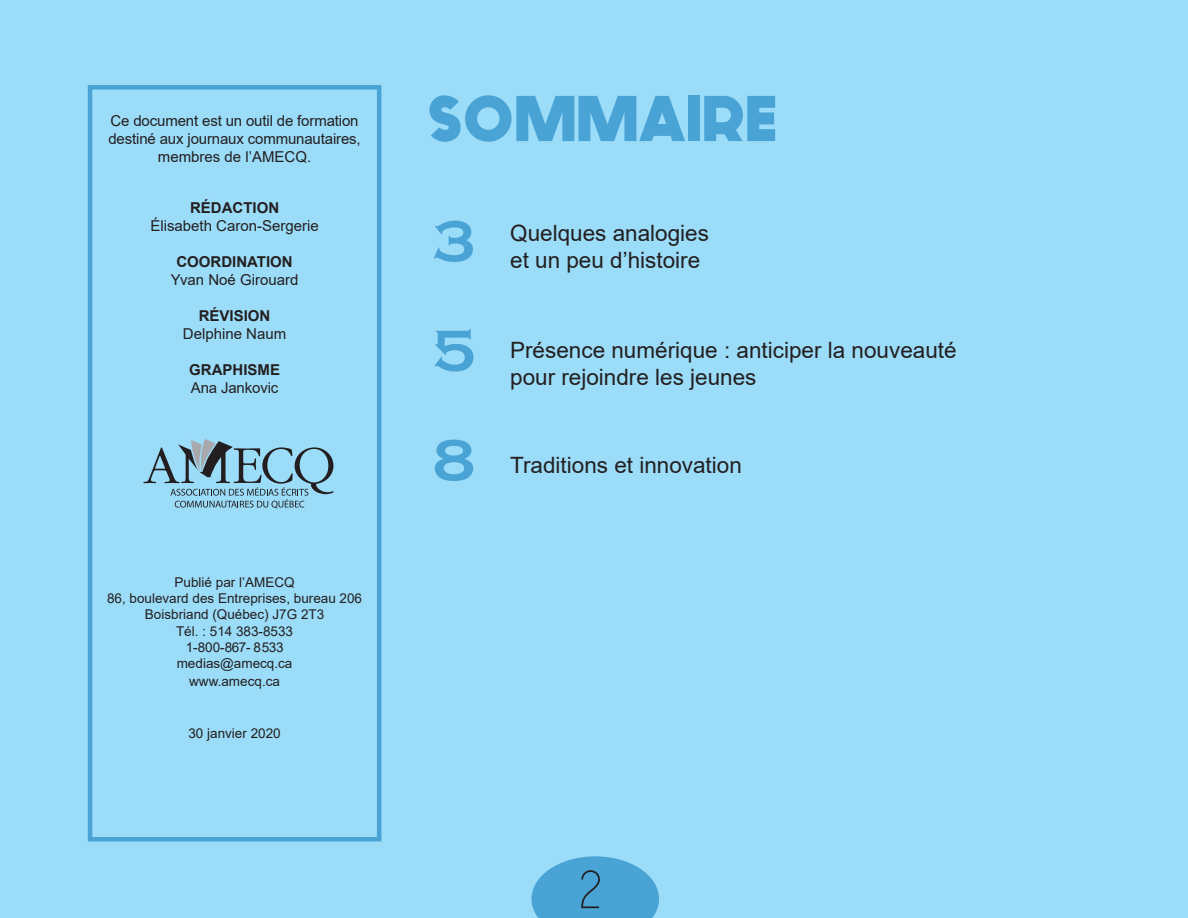
<style>
.page{position:relative;width:1188px;height:918px;background:#9bdcf8}
.page>*{position:absolute;margin:0;border:0;box-sizing:border-box;transform-origin:0 0}
.t1{font:700 64.5px "Generica";color:#4aa3d5}
.t2{font:700 60px/109.5px "Copperplate Gothic";color:#4aa3d5;text-align:justify}
.t3{font:54px "Generica";color:#231f20}
.t4{font:22.5px/27px "Arial";color:#231f20}
.t5{font:15px/18px "Arial";letter-spacing:-.01em;color:#231f20;text-align:center}
.t6{font:700 15px "Arial";color:#231f20}
.t7{font:13.5px/16.2px "Arial";color:#231f20;text-align:center}
</style>
<div class="page">
<svg style="left:531px;top:856px;width:128px;height:62px"></svg>
<div style="left:88px;top:85px;width:293px;height:756px;border:4px solid #4aa3d5"></div>
<svg style="left:143px;top:439px;width:190px;height:69px"></svg>
<p class="t5" style="left:108px;top:112px;width:254px">Ce document est un outil de formation destiné aux journaux communautaires, membres de l’AMECQ.</p>
<p class="t6" style="left:190px;top:197px;width:91px">RÉDACTION</p>
<p class="t5" style="left:150px;top:216px;width:170px">Élisabeth Caron-Sergerie</p>
<p class="t6" style="left:176px;top:251px;width:118px">COORDINATION</p>
<p class="t5" style="left:171px;top:270px;width:129px">Yvan Noé Girouard</p>
<p class="t6" style="left:199px;top:305px;width:73px">RÉVISION</p>
<p class="t5" style="left:183px;top:324px;width:105px">Delphine Naum</p>
<p class="t6" style="left:189px;top:359px;width:92px">GRAPHISME</p>
<p class="t5" style="left:191px;top:378px;width:89px">Ana Jankovic</p>
<p class="t7" style="left:107px;top:574px;width:257px">Publié par l’AMECQ<br>86, boulevard des Entreprises, bureau 206<br>Boisbriand (Québec) J7G 2T3<br>Tél. : 514 383-8533<br>1-800-867- 8533<br>medias@amecq.ca</p>
<p class="t7" style="left:189px;top:673px;width:92px">www.amecq.ca</p>
<p class="t7" style="left:188px;top:725px;width:94px">30 janvier 2020</p>
<h1 class="t1" style="left:427px;top:80px;width:352px">SOMMAIRE</h1>
<h2 class="t2" style="left:433px;top:188px;width:44px">3<br>5<br>8</h2>
<h3 class="t4" style="left:510px;top:220px;width:200px">Quelques analogies et un peu d’histoire</h3>
<h3 class="t4" style="left:510px;top:336px;width:448px;line-height:27.8px">Présence numérique : anticiper la nouveauté pour rejoindre les jeunes</h3>
<h3 class="t4" style="left:510px;top:452px;width:233px">Traditions et innovation</h3>
<h3 class="t3" style="left:579px;top:856px;width:24px">2</h3>
</div>
